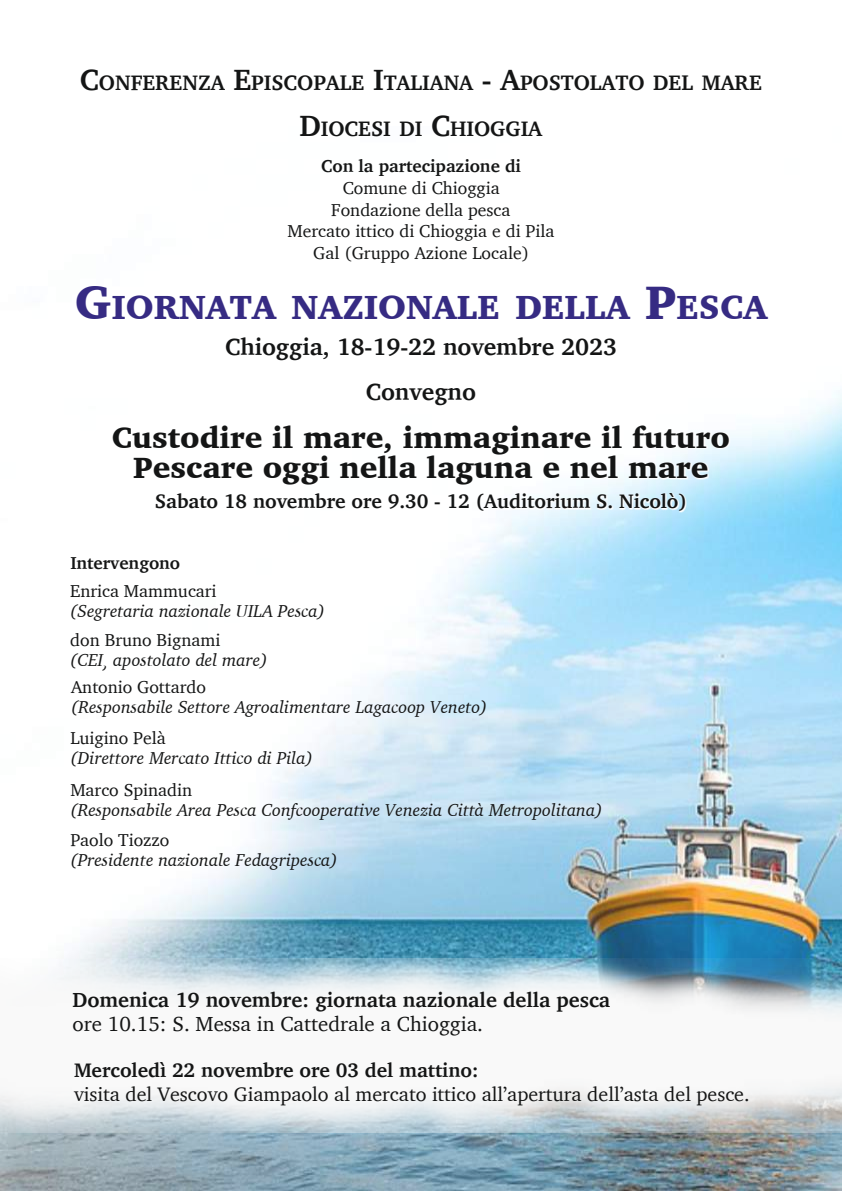
<style>
.page{position:relative;width:842px;height:1191px;background:#fff}
.page>*{position:absolute;margin:0;border:0;box-sizing:border-box;transform-origin:0 0}
.t1{font:900 34.3px "Charter";color:#362b83}
.t2{font:900 30px/30px "Charter";color:#141515;text-align:center}
.t3{font:700 24px "Charter";color:#141515}
.t4{font:700 21.4px/46.1px "Charter";color:#141515;text-align:center}
.t5{font:700 20.9px "Charter";color:#141515}
.t6{font:20.9px "Charter";color:#141515}
.t7{font:700 20px "Charter";color:#141515}
.t8{font:20px "Charter";color:#141515}
.t9{font:italic 17.7px "Charter";color:#141515}
.t10{font:17.7px/21.6px "Charter";color:#141515;text-align:center}
.t11{font:700 17.7px "Charter";color:#141515}
.s1{font-size:30px}
.s2{font-size:48px}
</style>
<div class="page">
<img style="left:0;top:392px;width:842px;height:799px">
<img style="left:112px;top:425px;width:618px;height:87px">
<img style="left:0;top:958px;width:842px;height:174px">
<p class="t4" style="left:80px;top:59px;width:683px"><span class="s1">C</span>ONFERENZA <span class="s1">E</span>PISCOPALE <span class="s1">I</span>TALIANA <span class="s1">- A</span>POSTOLATO DEL MARE<br><span class="s1">D</span>IOCESI DI <span class="s1">C</span>HIOGGIA</p>
<p class="t11" style="left:321px;top:154px;width:201px">Con la partecipazione di</p>
<p class="t10" style="left:287px;top:176px;width:268px">Comune di Chioggia<br>Fondazione della pesca<br>Mercato ittico di Chioggia e di Pila<br>Gal (Gruppo Azione Locale)</p>
<h1 class="t1" style="left:75px;top:285px;width:694px"><span class="s2">G</span>IORNATA NAZIONALE DELLA <span class="s2">P</span>ESCA</h1>
<h3 class="t3" style="left:225px;top:331px;width:393px">Chioggia, 18-19-22 novembre 2023</h3>
<h3 class="t3" style="left:366px;top:377px;width:112px">Convegno</h3>
<h2 class="t2" style="left:112px;top:422px;width:620px">Custodire il mare, immaginare il futuro<br>Pescare oggi nella laguna e nel mare</h2>
<p class="t7" style="left:155px;top:489px;width:534px">Sabato 18 novembre ore 9.30 - 12 (Auditorium S. Nicolò)</p>
<p class="t11" style="left:70px;top:551px;width:111px">Intervengono</p>
<p class="t10" style="left:70px;top:579px;width:148px">Enrica Mammucari</p>
<p class="t9" style="left:70px;top:599px;width:256px">(Segretaria nazionale UILA Pesca)</p>
<p class="t10" style="left:70px;top:628px;width:152px">don Bruno Bignami</p>
<p class="t9" style="left:70px;top:648px;width:199px">(CEI, apostolato del mare)</p>
<p class="t10" style="left:71px;top:676px;width:136px">Antonio Gottardo</p>
<p class="t9" style="left:71px;top:696px;width:418px">(Responsabile Settore Agroalimentare Lagacoop Veneto)</p>
<p class="t10" style="left:70px;top:727px;width:97px">Luigino Pelà</p>
<p class="t9" style="left:70px;top:747px;width:244px">(Direttore Mercato Ittico di Pila)</p>
<p class="t10" style="left:70px;top:779px;width:123px">Marco Spinadin</p>
<p class="t9" style="left:70px;top:799px;width:534px">(Responsabile Area Pesca Confcooperative Venezia Città Metropolitana)</p>
<p class="t10" style="left:70px;top:829px;width:100px">Paolo Tiozzo</p>
<p class="t9" style="left:70px;top:849px;width:269px">(Presidente nazionale Fedagripesca)</p>
<p class="t5" style="left:73px;top:987px;width:539px">Domenica 19 novembre: giornata nazionale della pesca</p>
<p class="t6" style="left:73px;top:1011px;width:412px">ore 10.15: S. Messa in Cattedrale a Chioggia.</p>
<p class="t7" style="left:74px;top:1057px;width:406px">Mercoledì 22 novembre ore 03 del mattino:</p>
<p class="t8" style="left:74px;top:1081px;width:677px">visita del Vescovo Giampaolo al mercato ittico all’apertura dell’asta del pesce.</p>
</div>
